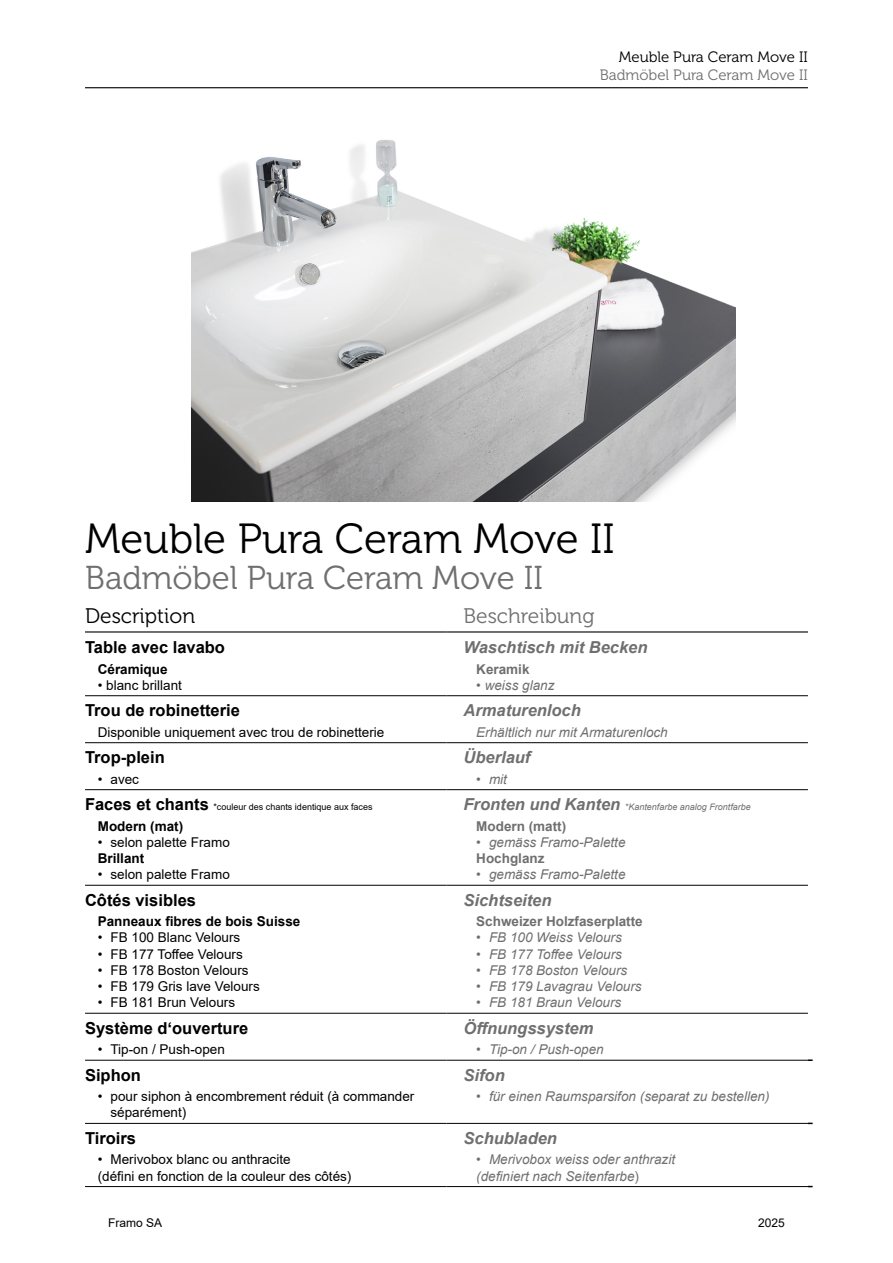
<style>
.page{position:relative;width:893px;height:1263px;background:#fff}
.page>*{position:absolute;margin:0;border:0;box-sizing:border-box;transform-origin:0 0}
.t1{font:42px "Museo 300";color:#000}
.t2{font:33px "Museo 300";color:#706f6f}
.t3{font:21px "Museo 300";color:#706f6f}
.t4{font:21px "Museo 300";color:#000}
.t5{font:700 16.5px "Arial";color:#000}
.t6{font:italic 700 16.5px "Arial";color:#706f6f}
.t7{font:15px "Museo 300";color:#706f6f}
.t8{font:15px "Museo 300";color:#000}
.t9{font:13.5px/16.2px "Arial";color:#000}
.t10{font:italic 13.5px/16.2px "Arial";color:#706f6f}
.t11{font:700 13.5px "Arial";color:#000}
.t12{font:700 13.5px "Arial";color:#706f6f}
.t13{font:12px "Arial";color:#000}
.t14{font:9px "Arial";color:#000}
.t15{font:italic 9px "Arial";color:#706f6f}
.s1{font-weight:700;font-size:16.5px}
.s2{font-style:normal}
</style>
<div class="page">
<hr style="left:85px;top:87px;width:723px;height:1px;background:#000">
<img style="left:191px;top:140px;width:545px;height:362px">
<hr style="left:85px;top:631px;width:361px;height:1px;background:#000">
<hr style="left:446px;top:631px;width:362px;height:1px;background:#000">
<hr style="left:85px;top:695px;width:361px;height:1px;background:#000">
<hr style="left:446px;top:695px;width:362px;height:1px;background:#000">
<hr style="left:85px;top:742px;width:361px;height:1px;background:#000">
<hr style="left:446px;top:742px;width:362px;height:1px;background:#000">
<hr style="left:85px;top:789px;width:361px;height:1px;background:#000">
<hr style="left:446px;top:789px;width:362px;height:1px;background:#000">
<hr style="left:85px;top:885px;width:361px;height:1px;background:#000">
<hr style="left:446px;top:885px;width:362px;height:1px;background:#000">
<hr style="left:85px;top:1013px;width:361px;height:1px;background:#000">
<hr style="left:446px;top:1013px;width:362px;height:1px;background:#000">
<hr style="left:85px;top:1060px;width:361px;height:1px;background:#000">
<hr style="left:446px;top:1060px;width:362px;height:1px;background:#000">
<hr style="left:85px;top:1123px;width:361px;height:1px;background:#000">
<hr style="left:446px;top:1123px;width:362px;height:1px;background:#000">
<hr style="left:85px;top:1186px;width:361px;height:1px;background:#000">
<hr style="left:446px;top:1186px;width:362px;height:1px;background:#000">
<p class="t8" style="left:619px;top:49px;width:191px">Meuble Pura Ceram Move II</p>
<p class="t7" style="left:600px;top:66px;width:210px">Badmöbel Pura Ceram Move II</p>
<h1 class="t1" style="left:85px;top:516px;width:531px">Meuble Pura Ceram Move II</h1>
<h2 class="t2" style="left:85px;top:560px;width:460px">Badmöbel Pura Ceram Move II</h2>
<h3 class="t4" style="left:85px;top:605px;width:112px">Description</h3>
<h3 class="t3" style="left:463px;top:605px;width:133px">Beschreibung</h3>
<p class="t5" style="left:85px;top:636px;width:142px">Table avec lavabo</p>
<p class="t11" style="left:98px;top:659px;width:71px">Céramique</p>
<p class="t9" style="left:98px;top:677px;width:86px">• blanc brillant</p>
<p class="t6" style="left:463px;top:636px;width:186px">Waschtisch mit Becken</p>
<p class="t12" style="left:476px;top:659px;width:55px">Keramik</p>
<p class="t10" style="left:476px;top:677px;width:80px">• weiss glanz</p>
<p class="t5" style="left:85px;top:699px;width:156px">Trou de robinetterie</p>
<p class="t9" style="left:98px;top:724px;width:288px">Disponible uniquement avec trou de robinetterie</p>
<p class="t5" style="left:85px;top:746px;width:81px">Trop-plein</p>
<p class="t9" style="left:98px;top:771px;width:43px">• avec</p>
<p class="t14" style="left:85px;top:801px;width:289px"><span class="s1">Faces et chants</span> *couleur des chants identique aux faces</p>
<p class="t11" style="left:98px;top:816px;width:87px">Modern (mat)</p>
<p class="t9" style="left:98px;top:834px;width:134px">• selon palette Framo</p>
<p class="t11" style="left:98px;top:849px;width:48px">Brillant</p>
<p class="t9" style="left:98px;top:866px;width:134px">• selon palette Framo</p>
<p class="t5" style="left:85px;top:888px;width:112px">Côtés visibles</p>
<p class="t11" style="left:98px;top:912px;width:204px">Panneaux fibres de bois Suisse</p>
<p class="t9" style="left:98px;top:929px;width:144px">• FB 100 Blanc Velours</p>
<p class="t9" style="left:98px;top:946px;width:147px">• FB 177 Toffee Velours</p>
<p class="t9" style="left:98px;top:962px;width:152px">• FB 178 Boston Velours</p>
<p class="t9" style="left:98px;top:978px;width:164px">• FB 179 Gris lave Velours</p>
<p class="t9" style="left:98px;top:994px;width:139px">• FB 181 Brun Velours</p>
<p class="t5" style="left:85px;top:1016px;width:165px">Système d‘ouverture</p>
<p class="t9" style="left:98px;top:1041px;width:129px">• Tip-on / Push-open</p>
<p class="t5" style="left:85px;top:1063px;width:57px">Siphon</p>
<p class="t9" style="left:111px;top:1088px;width:305px;text-indent:-13px">• pour siphon à encombrement réduit (à commander séparément)</p>
<p class="t5" style="left:85px;top:1126px;width:53px">Tiroirs</p>
<p class="t9" style="left:98px;top:1151px;width:255px">• Merivobox blanc ou anthracite<br>(défini en fonction de la couleur des côtés)</p>
<p class="t6" style="left:463px;top:699px;width:119px">Armaturenloch</p>
<p class="t10" style="left:476px;top:724px;width:193px">Erhältlich nur mit Armaturenloch</p>
<p class="t6" style="left:463px;top:746px;width:68px">Überlauf</p>
<p class="t10" style="left:476px;top:771px;width:32px">• mit</p>
<p class="t15" style="left:463px;top:801px;width:289px"><span class="s1">Fronten und Kanten</span> *Kantenfarbe analog Frontfarbe</p>
<p class="t12" style="left:476px;top:816px;width:91px">Modern (matt)</p>
<p class="t10" style="left:476px;top:834px;width:151px">• gemäss Framo-Palette</p>
<p class="t12" style="left:476px;top:849px;width:70px">Hochglanz</p>
<p class="t10" style="left:476px;top:867px;width:151px">• gemäss Framo-Palette</p>
<p class="t6" style="left:463px;top:889px;width:90px">Sichtseiten</p>
<p class="t12" style="left:476px;top:912px;width:168px">Schweizer Holzfaserplatte</p>
<p class="t10" style="left:476px;top:930px;width:147px">• FB 100 Weiss Velours</p>
<p class="t10" style="left:476px;top:946px;width:147px">• FB 177 Toffee Velours</p>
<p class="t10" style="left:476px;top:962px;width:153px">• FB 178 Boston Velours</p>
<p class="t10" style="left:476px;top:978px;width:167px">• FB 179 Lavagrau Velours</p>
<p class="t10" style="left:476px;top:994px;width:147px">• FB 181 Braun Velours</p>
<p class="t6" style="left:463px;top:1017px;width:131px">Öffnungssystem</p>
<p class="t10" style="left:476px;top:1041px;width:129px">• Tip-on / Push-open</p>
<p class="t6" style="left:463px;top:1064px;width:43px">Sifon</p>
<p class="t10" style="left:476px;top:1088px;width:295px">• für einen Raumsparsifon (separat zu bestellen)</p>
<p class="t6" style="left:463px;top:1127px;width:95px">Schubladen</p>
<p class="t10" style="left:476px;top:1152px;width:200px"><span class="s2">•</span> Merivobox weiss oder anthrazit (definiert nach Seitenfarbe<span class="s2">)</span></p>
<p class="t13" style="left:108px;top:1214px;width:56px">Framo SA</p>
<p class="t13" style="left:758px;top:1214px;width:28px">2025</p>
</div>
